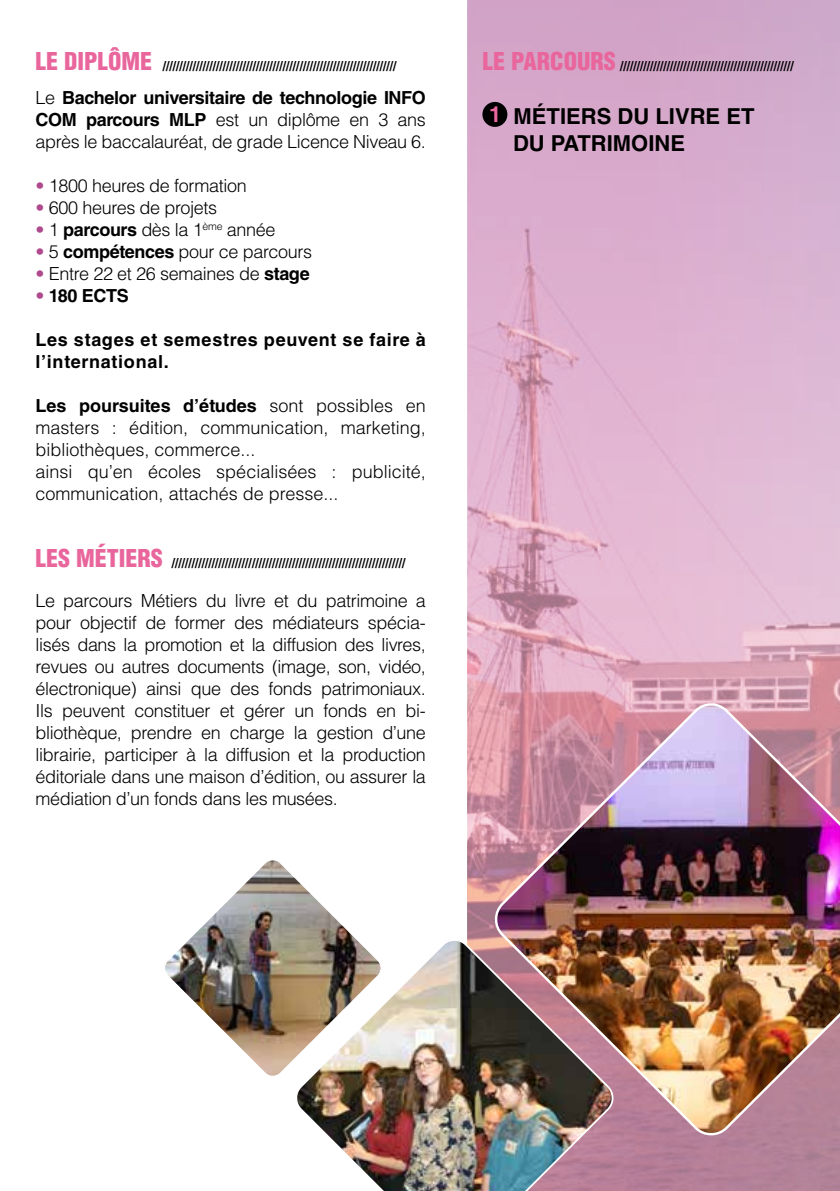
<style>
.page{position:relative;width:840px;height:1191px;background:#fff}
.page>*{position:absolute;margin:0;border:0;box-sizing:border-box;transform-origin:0 0}
.t1{font:700 22px/26.4px "Helvetica LT Std";color:#000}
.t2{font:300 18px/22px "Helvetica LT Std";letter-spacing:-.02em;color:#000;text-align:justify}
.t3{font:300 18px/22px "Helvetica LT Std";color:#000}
.t4{font:700 18px/22px "Helvetica LT Std";letter-spacing:.04em;color:#000}
.t5{font:900 condensed 12px "Helvetica LT Std";color:#000}
.s1{font-size:24px;color:#e9669d}
.s2{font-weight:700}
.s3{color:#af498e}
.s4{font-weight:300;color:#af498e}
.s5{color:#e9669d}
</style>
<div class="page">
<img style="left:467px;top:0;width:372px;height:1191px">
<img style="left:165px;top:860px;width:190px;height:216px">
<img style="left:292px;top:938px;width:324px;height:253px">
<img style="left:490px;top:702px;width:349px;height:437px">
<div style="left:482px;top:102px;width:25px;height:25px;background:#000;border-radius:50%"></div>
<p class="t5" style="left:35px;top:58px;width:362px"><span class="s1">LE DIPLÔME</span> //////////////////////////////////////////////////////////////////////</p>
<p class="t5" style="left:482px;top:58px;width:313px"><span class="s1">LE PARCOURS</span> ////////////////////////////////////////////////////</p>
<p class="t2" style="left:35px;top:87px;width:392px">Le <span class="s2">Bachelor universitaire de technologie INFO COM parcours MLP</span> est un diplôme en 3 ans après le baccalauréat, de grade Licence Niveau 6.</p>
<p class="t2" style="left:35px;top:175px;width:213px"><span class="s3">•</span> 1800 heures de formation</p>
<p class="t2" style="left:35px;top:197px;width:183px"><span class="s3">•</span> 600 heures de projets</p>
<p class="t2" style="left:35px;top:219px;width:241px"><span class="s3">•</span> 1 <span class="s2">parcours</span> dès la 1<sup>ème</sup> année</p>
<p class="t2" style="left:35px;top:241px;width:278px"><span class="s3">•</span> 5 <span class="s2">compétences</span> pour ce parcours</p>
<p class="t2" style="left:35px;top:263px;width:275px"><span class="s3">•</span> Entre 22 et 26 semaines de <span class="s2">stage</span></p>
<p class="t4" style="left:35px;top:285px;width:95px"><span class="s4">•</span> 180 ECTS</p>
<p class="t4" style="left:35px;top:329px;width:392px">Les stages et semestres peuvent se faire à l’international.</p>
<p class="t3" style="left:35px;top:395px;width:392px"><span class="s2">Les poursuites d’études</span> sont possibles en masters : édition, communication, marketing, bibliothèques, commerce...<br>ainsi qu’en écoles spécialisées : publicité, communication, attachés de presse...</p>
<p class="t5" style="left:35px;top:555px;width:371px"><span class="s1">LES MÉTIERS</span> //////////////////////////////////////////////////////////////////////</p>
<p class="t2" style="left:35px;top:590px;width:392px">Le parcours Métiers du livre et du patrimoine a pour objectif de former des médiateurs spécia&shy;lisés dans la promotion et la diffusion des livres, revues ou autres documents (image, son, vidéo, électronique) ainsi que des fonds patrimoniaux.<br>Ils peuvent constituer et gérer un fonds en bi&shy;bliothèque, prendre en charge la gestion d’une librairie, participer à la diffusion et la production éditoriale dans une maison d’édition, ou assurer la médiation d’un fonds dans les musées.</p>
<p class="t1" style="left:512px;top:103px;width:243px;text-indent:-24px"><span class="s5">1</span> MÉTIERS DU LIVRE ET<br>DU PATRIMOINE</p>
</div>
